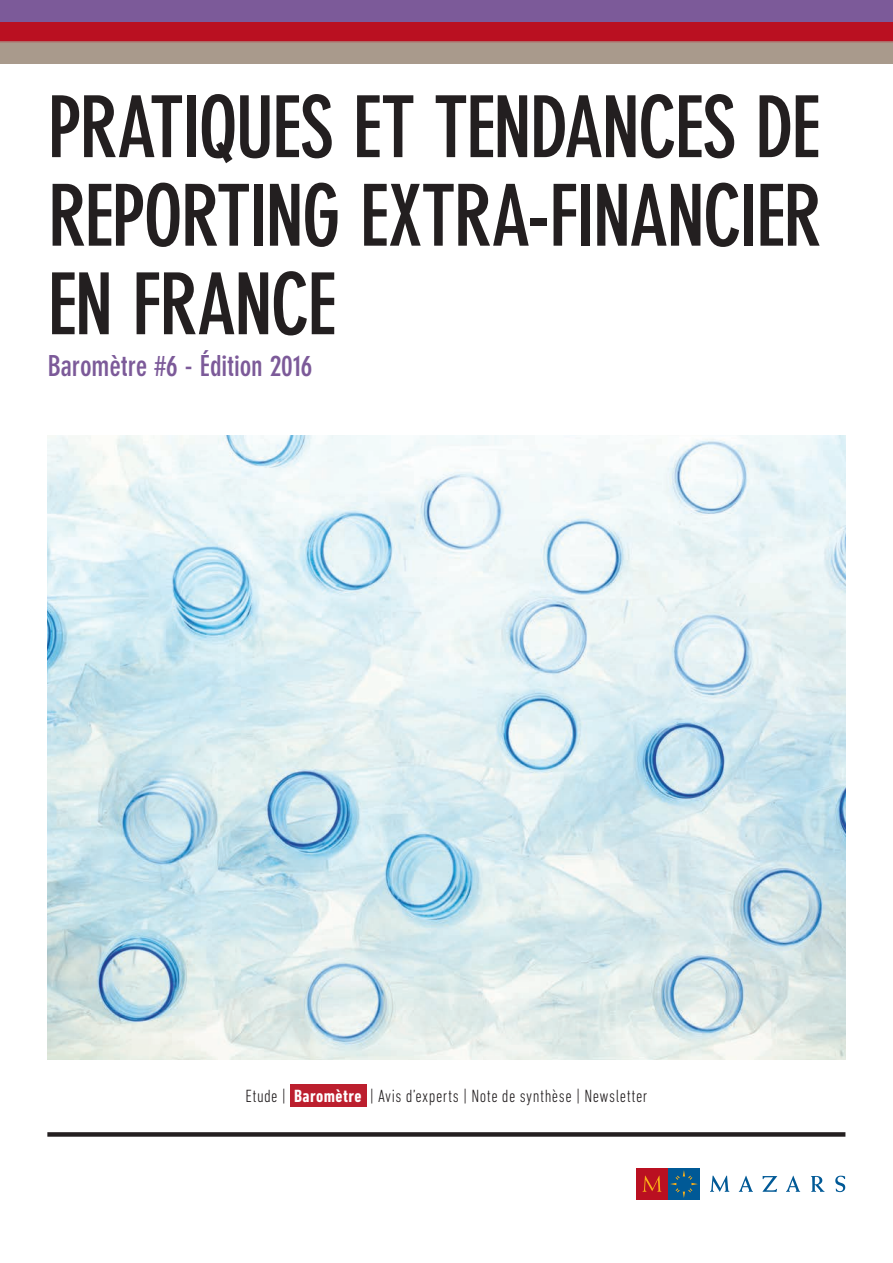
<style>
.page{position:relative;width:893px;height:1263px;background:#fff}
.page>*{position:absolute;margin:0;border:0;box-sizing:border-box;transform-origin:0 0}
._01_titleA{font:700 condensed 84px/88.5px "DIN Neuzeit Grotesk Std";letter-spacing:-.03em;color:#231f20;text-align:justify}
._02_subtitle{font:700 condensed 28.5px "DIN Neuzeit Grotesk Std";letter-spacing:-.005em;color:#7c5a99}
._01_titleA-2{font:300 condensed 18px "DIN Next LT Pro";letter-spacing:.025em;color:#231f20}
.s1{font-weight:700;color:#fff}
</style>
<div class="page">
<div style="left:290px;top:1085px;width:76px;height:22px;background:#bc1f2e"></div>
<div style="left:47px;top:1132px;width:798px;height:5px;background:#231f20"></div>
<div style="left:637px;top:1168px;width:31px;height:32px;background:#ba1021"></div>
<div style="left:668px;top:1168px;width:32px;height:32px;background:#005996"></div>
<svg style="left:670px;top:1170px;width:28px;height:28px"></svg>
<svg style="left:710px;top:1176px;width:19px;height:16px"></svg>
<svg style="left:762px;top:1176px;width:15px;height:16px"></svg>
<svg style="left:835px;top:1176px;width:10px;height:16px"></svg>
<svg style="left:739px;top:1176px;width:14px;height:16px"></svg>
<svg style="left:786px;top:1176px;width:14px;height:16px"></svg>
<svg style="left:811px;top:1176px;width:13px;height:16px"></svg>
<svg style="left:643px;top:1176px;width:18px;height:16px"></svg>
<svg style="left:0;top:0;width:893px;height:64px;background:#9e596f"></svg>
<img style="left:47px;top:435px;width:798px;height:624px">
<p class="_01_titleA" style="left:47px;top:84px;width:776px">PRATIQUES ET TENDANCES DE REPORTING EXTRA-FINANCIER EN FRANCE</p>
<p class="_02_subtitle" style="left:48px;top:349px;width:266px">Baromètre #6 - Édition 2016</p>
<p class="_01_titleA-2" style="left:246px;top:1086px;width:403px">Etude | <span class="s1">Baromètre</span> | Avis d’experts | Note de synthèse | Newsletter</p>
</div>
